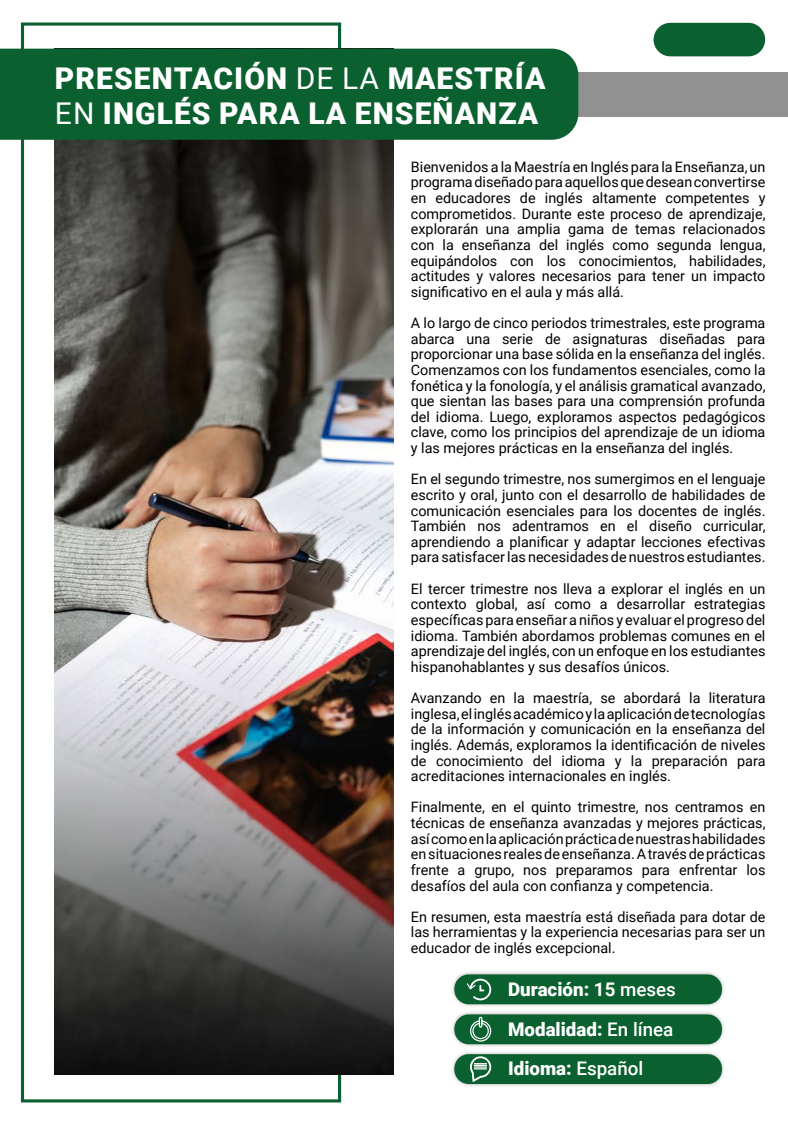
<style>
.page{position:relative;width:788px;height:1125px;background:#fff}
.page>*{position:absolute;margin:0;border:0;box-sizing:border-box;transform-origin:0 0}
.t1{font:900 30px/34.4px "Roboto";letter-spacing:.035em;color:#fff}
.t2{font:900 18.75px/39.8px "Roboto";color:#fff}
.t3{font:14.38px/15.6px "Roboto";color:#000;text-align:justify}
.s1{font-weight:400}
.s2{font-weight:700}
.s3{font-weight:500}
</style>
<div class="page">
<div style="left:543px;top:72px;width:245px;height:44px;background:#919191"></div>
<div style="left:653px;top:23px;width:112px;height:33px;background:#0a602f;border-radius:17px"></div>
<img style="left:54px;top:140px;width:340px;height:935px">
<div style="left:450px;top:970px;width:276px;height:39px;background:#000;opacity:.28"></div>
<div style="left:454px;top:974px;width:268px;height:30px;background:#0a602f;border-radius:14px"></div>
<div style="left:450px;top:1010px;width:276px;height:39px;background:#000;opacity:.28"></div>
<div style="left:454px;top:1014px;width:268px;height:30px;background:#0a602f;border-radius:14px"></div>
<div style="left:450px;top:1050px;width:276px;height:38px;background:#000;opacity:.28"></div>
<div style="left:454px;top:1054px;width:268px;height:30px;background:#0a602f;border-radius:14px"></div>
<div style="left:0;top:49px;width:578px;height:91px;background:#0a602f"></div>
<svg style="left:470px;top:1016px;width:22px;height:26px"></svg>
<svg style="left:466px;top:978px;width:26px;height:23px"></svg>
<svg style="left:470px;top:1056px;width:22px;height:26px"></svg>
<h1 class="t1" style="left:55px;top:60px;width:492px">PRESENTACIÓN <span class="s1">DE LA</span> MAESTRÍA<br><span class="s1">EN</span> INGLÉS PARA LA ENSEÑANZA</h1>
<p class="t3" style="left:411px;top:158px;width:356px">Bienvenidos a la Maestría en Inglés para la Enseñanza, un programa diseñado para aquellos que desean convertirse en educadores de inglés altamente competentes y comprometidos. Durante este proceso de aprendizaje, explorarán una amplia gama de temas relacionados con la enseñanza del inglés como segunda lengua, equipándolos con los conocimientos, habilidades, actitudes y valores necesarios para tener un impacto significativo en el aula y más allá.</p>
<p class="t3" style="left:411px;top:315px;width:356px">A lo largo de cinco periodos trimestrales, este programa abarca una serie de asignaturas diseñadas para proporcionar una base sólida en la enseñanza del inglés.<br>Comenzamos con los fundamentos esenciales, como la fonética y la fonología, y el análisis gramatical avanzado, que sientan las bases para una comprensión profunda del idioma. Luego, exploramos aspectos pedagógicos clave, como los principios del aprendizaje de un idioma y las mejores prácticas en la enseñanza del inglés.</p>
<p class="t3" style="left:411px;top:471px;width:356px">En el segundo trimestre, nos sumergimos en el lenguaje escrito y oral, junto con el desarrollo de habilidades de comunicación esenciales para los docentes de inglés.<br>También nos adentramos en el diseño curricular, aprendiendo a planificar y adaptar lecciones efectivas para satisfacer las necesidades de nuestros estudiantes.</p>
<p class="t3" style="left:411px;top:580px;width:356px">El tercer trimestre nos lleva a explorar el inglés en un contexto global, así como a desarrollar estrategias específicas para enseñar a niños y evaluar el progreso del idioma. También abordamos problemas comunes en el aprendizaje del inglés, con un enfoque en los estudiantes hispanohablantes y sus desafíos únicos.</p>
<p class="t3" style="left:411px;top:690px;width:356px">Avanzando en la maestría, se abordará la literatura inglesa, el inglés académico y la aplicación de tecnologías de la información y comunicación en la enseñanza del inglés. Además, exploramos la identificación de niveles de conocimiento del idioma y la preparación para acreditaciones internacionales en inglés.</p>
<p class="t3" style="left:411px;top:799px;width:356px">Finalmente, en el quinto trimestre, nos centramos en técnicas de enseñanza avanzadas y mejores prácticas, así como en la aplicación práctica de nuestras habilidades en situaciones reales de enseñanza. A través de prácticas frente a grupo, nos preparamos para enfrentar los desafíos del aula con confianza y competencia.</p>
<p class="t3" style="left:411px;top:908px;width:356px">En resumen, esta maestría está diseñada para dotar de las herramientas y la experiencia necesarias para ser un educador de inglés excepcional.</p>
<h2 class="t2" style="left:508px;top:969px;width:169px">Duración: <span class="s2">15</span> <span class="s3">meses<br></span>Modalidad: <span class="s3">En línea<br></span>Idioma: <span class="s3">Español</span></h2>
</div>
